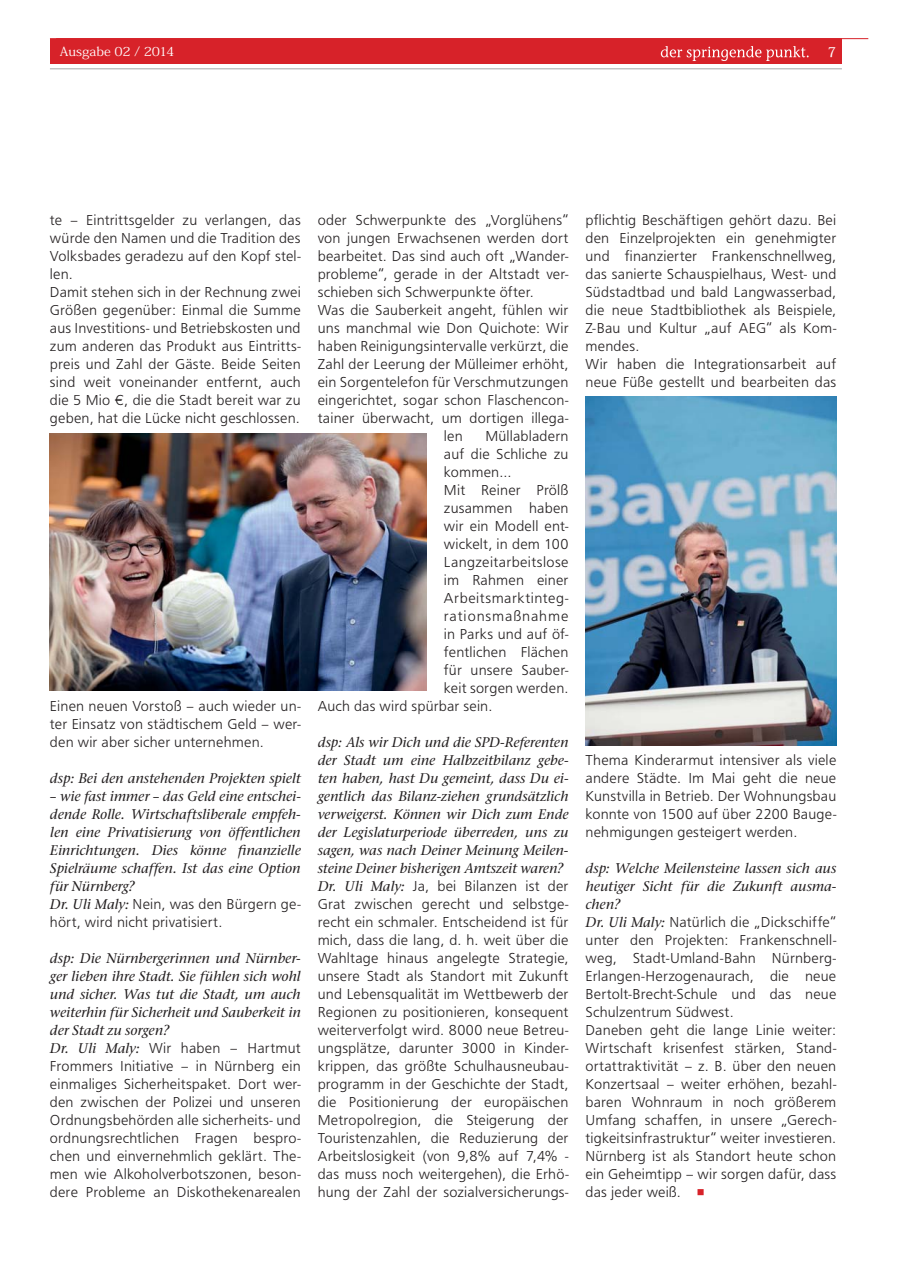
<style>
.page{position:relative;width:910px;height:1280px;background:#fff}
.page>*{position:absolute;margin:0;border:0;box-sizing:border-box;transform-origin:0 0}
.t1{font:300 15px/18px "Front Page";letter-spacing:.01em;color:#231f20}
.t2{font:300 15px "Front Page";letter-spacing:.035em;color:#231f20}
.t3{font:300 15px "Front Page";letter-spacing:.06em;color:#231f20}
.t4{font:italic 500 14.25px/18px "Stone Ser Itc T";letter-spacing:-.01em;color:#231f20;text-align:justify}
.t5{font:13.5px "Koz Min Pro Medium 90 pv RKSJ H";color:#fff}
.t6{font:12.45px "Koz Min Pro Regular 90 pv RKSJ H";letter-spacing:-.005em;color:#fff;scale:1.09 1}
.s1{font-family:"Stone Ser Itc T";font-weight:500;font-style:italic;font-size:14.25px}
.s2{color:#d72229}
</style>
<div class="page">
<div style="left:50px;top:40px;width:792px;height:24px;background:#d72229"></div>
<hr style="left:50px;top:68px;width:792px;height:1px;background:#a5a7a9">
<hr style="left:50px;top:38px;width:792px;height:1px;background:#d72229">
<svg style="left:661px;top:46px;width:148px;height:15px"></svg>
<hr style="left:56px;top:38px;width:812px;height:1px;background:#d72229">
<img style="left:50px;top:434px;width:377px;height:256px">
<img style="left:585px;top:397px;width:251px;height:348px">
<p class="t6" style="left:60px;top:47px;width:107px">Ausgabe 02 / 2014</p>
<p class="t5" style="left:828px;top:47px;width:10px">7</p>
<p class="t1" style="left:50px;top:212px;width:252px">te – Eintrittsgelder zu verlangen, das würde den Namen und die Tradition des Volksbades geradezu auf den Kopf stel&shy;len.<br>Damit stehen sich in der Rechnung zwei Größen gegenüber: Einmal die Summe aus Investitions- und Betriebskosten und zum anderen das Produkt aus Eintritts&shy;preis und Zahl der Gäste. Beide Seiten sind weit voneinander entfernt, auch die 5 Mio €, die die Stadt bereit war zu geben, hat die Lücke nicht geschlossen.</p>
<p class="t1" style="left:50px;top:698px;width:252px;text-align:justify">Einen neuen Vorstoß – auch wieder un&shy;ter Einsatz von städtischem Geld – wer&shy;den wir aber sicher unternehmen.</p>
<p class="t4" style="left:50px;top:770px;width:252px">dsp: Bei den anstehenden Projekten spielt</p>
<p class="t4" style="left:50px;top:788px;width:252px">– wie fast immer – das Geld eine entschei&shy;dende Rolle. Wirtschaftsliberale empfeh&shy;len eine Privatisierung von öffentlichen Einrichtungen. Dies könne finanzielle Spielräume schaffen. Ist das eine Option für Nürnberg?</p>
<p class="t1" style="left:50px;top:896px;width:252px"><span class="s1">Dr. Uli Maly:</span> Nein, was den Bürgern ge&shy;hört, wird nicht privatisiert.</p>
<p class="t4" style="left:50px;top:950px;width:252px">dsp: Die Nürnbergerinnen und Nürnber&shy;ger lieben ihre Stadt. Sie fühlen sich wohl und sicher. Was tut die Stadt, um auch weiterhin für Sicherheit und Sauberkeit in der Stadt zu sorgen?</p>
<p class="t1" style="left:50px;top:1040px;width:252px;text-align:justify"><span class="s1">Dr. Uli Maly:</span> Wir haben – Hartmut Frommers Initiative – in Nürnberg ein einmaliges Sicherheitspaket. Dort wer&shy;den zwischen der Polizei und unseren Ordnungsbehörden alle sicherheits- und ordnungsrechtlichen Fragen bespro&shy;chen und einvernehmlich geklärt. The&shy;men wie Alkoholverbotszonen, beson&shy;dere Probleme an Diskothekenarealen</p>
<p class="t1" style="left:318px;top:212px;width:252px">oder Schwerpunkte des „Vorglühens“</p>
<p class="t1" style="left:318px;top:230px;width:252px">von jungen Erwachsenen werden dort</p>
<p class="t1" style="left:318px;top:248px;width:252px">bearbeitet. Das sind auch oft „Wander-</p>
<p class="t1" style="left:318px;top:266px;width:252px">probleme“, gerade in der Altstadt ver-</p>
<p class="t1" style="left:318px;top:284px;width:218px">schieben sich Schwerpunkte öfter.</p>
<p class="t1" style="left:318px;top:302px;width:252px">Was die Sauberkeit angeht, fühlen wir</p>
<p class="t1" style="left:318px;top:320px;width:252px">uns manchmal wie Don Quichote: Wir</p>
<p class="t1" style="left:318px;top:338px;width:252px">haben Reinigungsintervalle verkürzt, die</p>
<p class="t1" style="left:318px;top:356px;width:252px">Zahl der Leerung der Mülleimer erhöht,</p>
<p class="t1" style="left:318px;top:374px;width:252px">ein Sorgentelefon für Verschmutzungen</p>
<p class="t1" style="left:318px;top:392px;width:252px">eingerichtet, sogar schon Flaschencon-</p>
<p class="t1" style="left:318px;top:410px;width:252px">tainer überwacht, um dortigen illega-</p>
<p class="t1" style="left:444px;top:428px;width:20px">len</p>
<p class="t1" style="left:485px;top:428px;width:85px">Müllabladern</p>
<p class="t1" style="left:444px;top:446px;width:126px">auf die Schliche zu</p>
<p class="t1" style="left:444px;top:464px;width:69px">kommen…</p>
<p class="t1" style="left:444px;top:482px;width:126px">Mit Reiner Prölß</p>
<p class="t1" style="left:444px;top:500px;width:126px">zusammen haben</p>
<p class="t1" style="left:444px;top:518px;width:126px">wir ein Modell ent-</p>
<p class="t1" style="left:444px;top:536px;width:126px">wickelt, in dem 100</p>
<p class="t1" style="left:444px;top:554px;width:126px">Langzeitarbeitslose</p>
<p class="t1" style="left:444px;top:572px;width:126px">im Rahmen einer</p>
<p class="t2" style="left:444px;top:591px;width:126px">Arbeitsmarktinteg-</p>
<p class="t3" style="left:444px;top:609px;width:126px">rationsmaßnahme</p>
<p class="t1" style="left:444px;top:626px;width:126px">in Parks und auf öf-</p>
<p class="t1" style="left:444px;top:644px;width:126px">fentlichen Flächen</p>
<p class="t1" style="left:444px;top:662px;width:126px">für unsere Sauber-</p>
<p class="t1" style="left:444px;top:680px;width:126px">keit sorgen werden.</p>
<p class="t1" style="left:318px;top:698px;width:176px">Auch das wird spürbar sein.</p>
<p class="t4" style="left:318px;top:734px;width:252px">dsp: Als wir Dich und die SPD-Referenten der Stadt um eine Halbzeitbilanz gebe&shy;ten haben, hast Du gemeint, dass Du ei&shy;gentlich das Bilanz-ziehen grundsätzlich verweigerst. Können wir Dich zum Ende der Legislaturperiode überreden, uns zu sagen, was nach Deiner Meinung Meilen&shy;steine Deiner bisherigen Amtszeit waren?</p>
<p class="t1" style="left:318px;top:878px;width:252px;text-align:justify"><span class="s1">Dr. Uli Maly:</span> Ja, bei Bilanzen ist der Grat zwischen gerecht und selbstge&shy;recht ein schmaler. Entscheidend ist für mich, dass die lang, d. h. weit über die Wahltage hinaus angelegte Strategie, unsere Stadt als Standort mit Zukunft und Lebensqualität im Wettbewerb der Regionen zu positionieren, konsequent weiterverfolgt wird. 8000 neue Betreu&shy;ungsplätze, darunter 3000 in Kinder&shy;krippen, das größte Schulhausneubau&shy;programm in der Geschichte der Stadt, die Positionierung der europäischen Metropolregion, die Steigerung der Touristenzahlen, die Reduzierung der Arbeitslosigkeit (von 9,8% auf 7,4% - das muss noch weitergehen), die Erhö&shy;hung der Zahl der sozialversicherungs-</p>
<p class="t1" style="left:585px;top:212px;width:252px">pflichtig Beschäftigen gehört dazu. Bei den Einzelprojekten ein genehmigter und finanzierter Frankenschnellweg, das sanierte Schauspielhaus, West- und Südstadtbad und bald Langwasserbad, die neue Stadtbibliothek als Beispiele, Z-Bau und Kultur „auf AEG“ als Kom&shy;mendes.<br>Wir haben die Integrationsarbeit auf neue Füße gestellt und bearbeiten das</p>
<p class="t1" style="left:585px;top:752px;width:252px;text-align:justify">Thema Kinderarmut intensiver als viele andere Städte. Im Mai geht die neue Kunstvilla in Betrieb. Der Wohnungsbau konnte von 1500 auf über 2200 Bauge&shy;nehmigungen gesteigert werden.</p>
<p class="t4" style="left:585px;top:860px;width:252px">dsp: Welche Meilensteine lassen sich aus heutiger Sicht für die Zukunft ausma&shy;chen?</p>
<p class="t1" style="left:585px;top:914px;width:252px"><span class="s1">Dr. Uli Maly:</span> Natürlich die „Dickschiffe“ unter den Projekten: Frankenschnell&shy;weg, Stadt-Umland-Bahn Nürnberg-Erlangen-Herzogenaurach, die neue Bertolt-Brecht-Schule und das neue Schulzentrum Südwest.<br>Daneben geht die lange Linie weiter:<br>Wirtschaft krisenfest stärken, Stand&shy;ortattraktivität – z. B. über den neuen Konzertsaal – weiter erhöhen, bezahl&shy;baren Wohnraum in noch größerem Umfang schaffen, in unsere „Gerech&shy;tigkeitsinfrastruktur“ weiter investieren.<br>Nürnberg ist als Standort heute schon ein Geheimtipp – wir sorgen dafür, dass das jeder weiß. <span class="s2">■</span></p>
</div>
